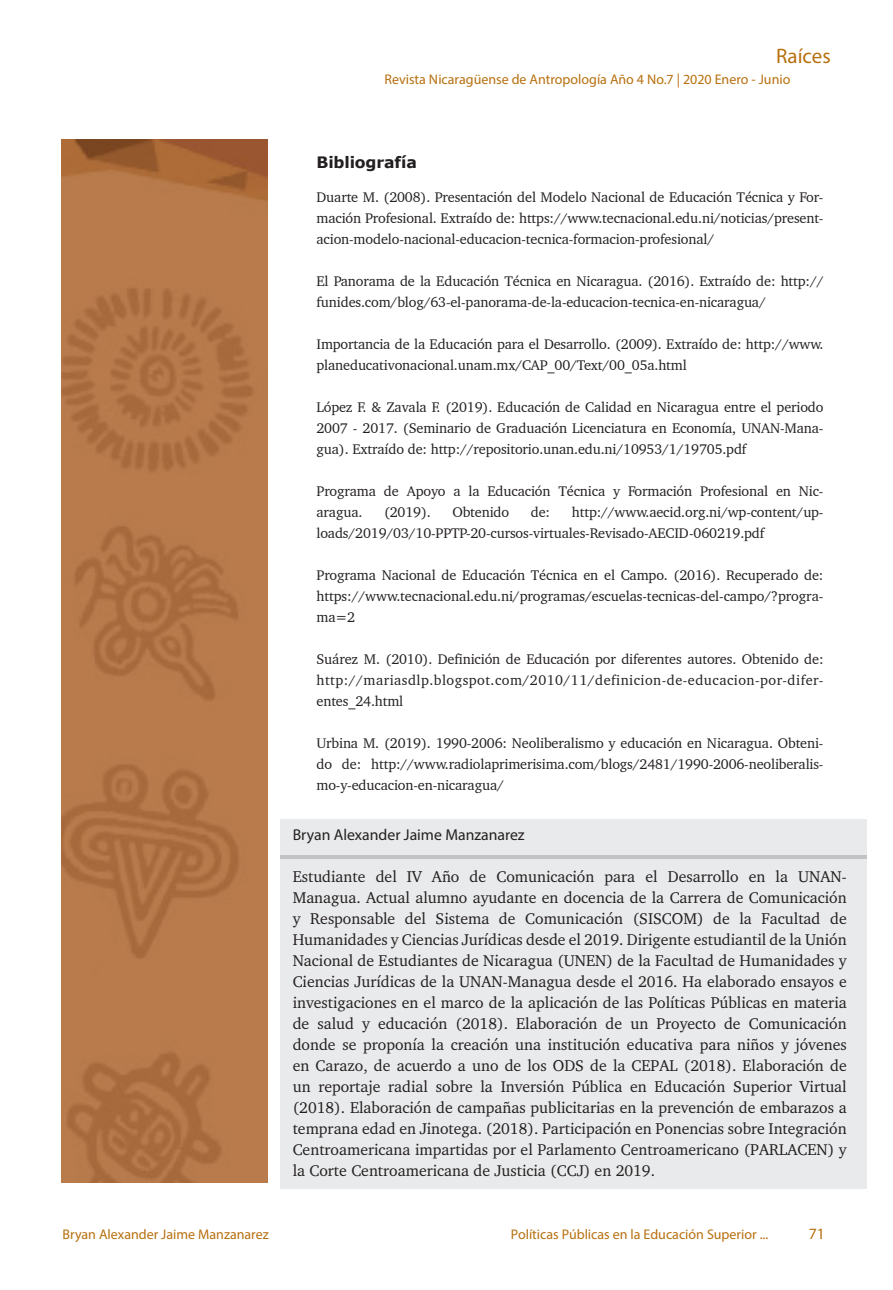
<style>
.page{position:relative;width:893px;height:1290px;background:#fff}
.page>*{position:absolute;margin:0;border:0;box-sizing:border-box;transform-origin:0 0}
.t1{font:21px "Myriad Pro";color:#b7700f}
.t2{font:15.75px/21px "Charter";color:#231f20;text-align:justify}
.t3{font:15.75px "Myriad Pro";color:#231f20}
.t4{font:700 15.75px "Verdana";letter-spacing:-.01em;color:#231f20}
.t5{font:15.75px "Myriad Pro";color:#b7700f}
.t6{font:14.35px/21px "Charter BT";letter-spacing:-.01em;color:#231f20;text-align:justify}
.t7{font:14px "Myriad Pro";color:#b7700f}
</style>
<div class="page">
<img style="left:62px;top:139px;width:206px;height:1044px">
<div style="left:280px;top:819px;width:587px;height:369px;background:#e9eaeb"></div>
<hr style="left:280px;top:855px;width:587px;height:3px;background:#c1c2c4">
<h1 class="t1" style="left:776px;top:43px;width:56px">Raíces</h1>
<p class="t7" style="left:384px;top:71px;width:407px">Revista Nicaragüense de Antropología Año 4 No.7 | 2020 Enero - Junio</p>
<p class="t4" style="left:316px;top:151px;width:102px">Bibliografía</p>
<p class="t6" style="left:316px;top:186px;width:508px">Duarte M. (2008). Presentación del Modelo Nacional de Educación Técnica y For&shy;mación Profesional. Extraído de: https://www.tecnacional.edu.ni/noticias/present&shy;acion-modelo-nacional-educacion-tecnica-formacion-profesional/</p>
<p class="t6" style="left:316px;top:270px;width:509px">El Panorama de la Educación Técnica en Nicaragua. (2016). Extraído de: http:// funides.com/blog/63-el-panorama-de-la-educacion-tecnica-en-nicaragua/</p>
<p class="t6" style="left:316px;top:333px;width:509px">Importancia de la Educación para el Desarrollo. (2009). Extraído de: http://www. planeducativonacional.unam.mx/CAP_00/Text/00_05a.html</p>
<p class="t6" style="left:316px;top:396px;width:509px">López F. &amp; Zavala F. (2019). Educación de Calidad en Nicaragua entre el periodo 2007 - 2017. (Seminario de Graduación Licenciatura en Economía, UNAN-Mana&shy;gua). Extraído de: http://repositorio.unan.edu.ni/10953/1/19705.pdf</p>
<p class="t6" style="left:316px;top:480px;width:508px">Programa de Apoyo a la Educación Técnica y Formación Profesional en Nic&shy;aragua.</p>
<p class="t6" style="left:316px;top:501px;width:508px;text-indent:255px">http://www.aecid.org.ni/wp-content/up&shy;loads/2019/03/10-PPTP-20-cursos-virtuales-Revisado-AECID-060219.pdf</p>
<p class="t6" style="left:316px;top:564px;width:508px">Programa Nacional de Educación Técnica en el Campo. (2016). Recuperado de: https://www.tecnacional.edu.ni/programas/escuelas-tecnicas-del-campo/?progra&shy;ma=2</p>
<p class="t6" style="left:316px;top:648px;width:509px">Suárez M. (2010). Definición de Educación por diferentes autores. Obtenido de: http://mariasdlp.blogspot.com/2010/11/definicion-de-educacion-por-difer&shy;entes_24.html</p>
<p class="t6" style="left:316px;top:732px;width:508px">Urbina M. (2019). 1990-2006: Neoliberalismo y educación en Nicaragua. Obteni&shy;do de: http://www.radiolaprimerisima.com/blogs/2481/1990-2006-neoliberalis&shy;mo-y-educacion-en-nicaragua/</p>
<p class="t3" style="left:293px;top:825px;width:233px">Bryan Alexander Jaime Manzanarez</p>
<p class="t2" style="left:293px;top:866px;width:556px">Estudiante del IV Año de Comunicación para el Desarrollo en la UNAN-Managua. Actual alumno ayudante en docencia de la Carrera de Comunicación y Responsable del Sistema de Comunicación (SISCOM) de la Facultad de Humanidades y Ciencias Jurídicas desde el 2019. Dirigente estudiantil de la Unión Nacional de Estudiantes de Nicaragua (UNEN) de la Facultad de Humanidades y Ciencias Jurídicas de la UNAN-Managua desde el 2016. Ha elaborado ensayos e investigaciones en el marco de la aplicación de las Políticas Públicas en materia de salud y educación (2018). Elaboración de un Proyecto de Comunicación donde se proponía la creación una institución educativa para niños y jóvenes en Carazo, de acuerdo a uno de los ODS de la CEPAL (2018). Elaboración de un reportaje radial sobre la Inversión Pública en Educación Superior Virtual (2018). Elaboración de campañas publicitarias en la prevención de embarazos a temprana edad en Jinotega. (2018). Participación en Ponencias sobre Integración Centroamericana impartidas por el Parlamento Centroamericano (PARLACEN) y la Corte Centroamericana de Justicia (CCJ) en 2019.</p>
<p class="t6" style="left:384px;top:501px;width:48px">(2019).</p>
<p class="t6" style="left:452px;top:501px;width:58px">Obtenido</p>
<p class="t6" style="left:531px;top:501px;width:21px">de:</p>
<p class="t7" style="left:63px;top:1226px;width:208px">Bryan Alexander Jaime Manzanarez</p>
<p class="t5" style="left:809px;top:1224px;width:18px">71</p>
<p class="t7" style="left:511px;top:1226px;width:259px">Políticas Públicas en la Educación Superior ...</p>
</div>
